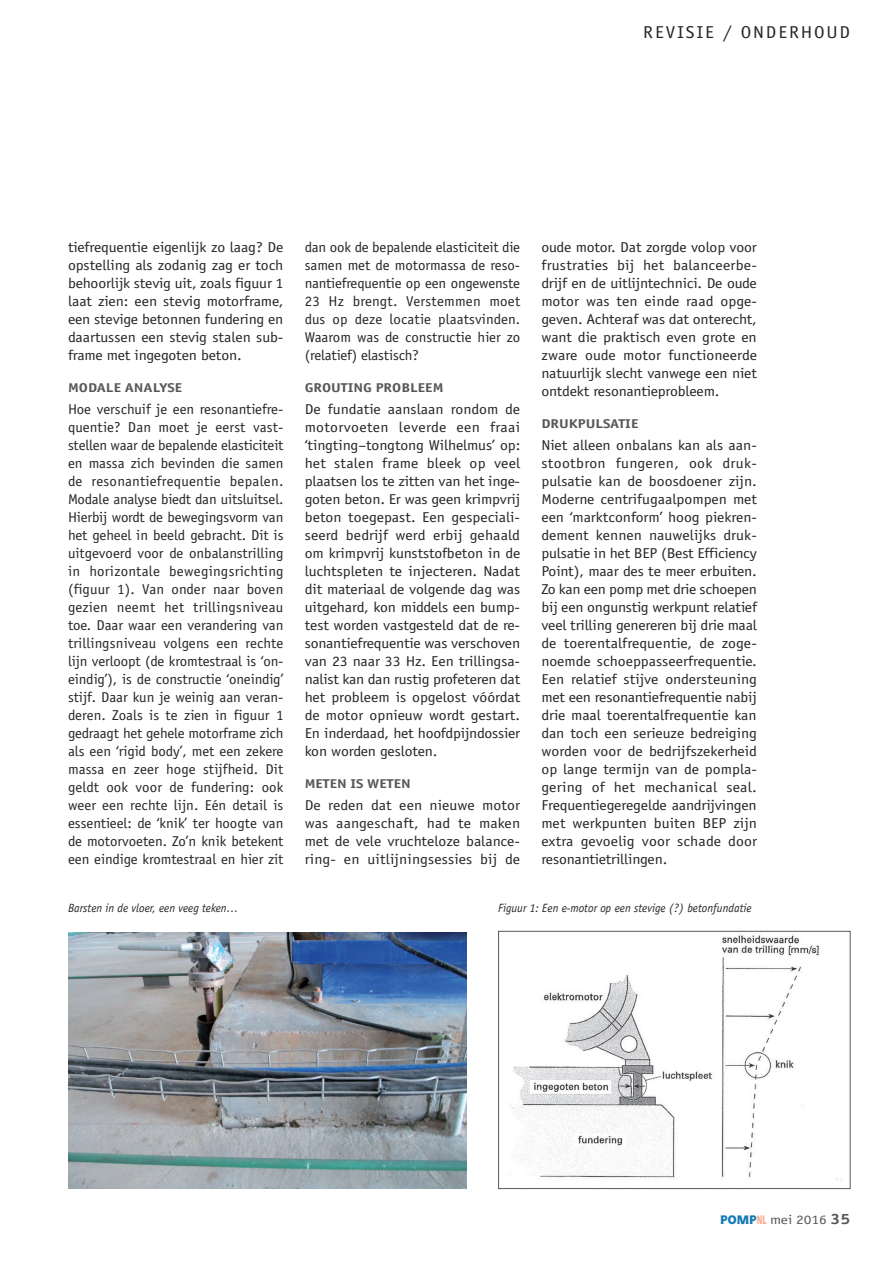
<style>
.page{position:relative;width:893px;height:1263px;background:#fff}
.page>*{position:absolute;margin:0;border:0;box-sizing:border-box;transform-origin:0 0}
.t1{font:17.25px "Officina Sans Std";letter-spacing:.1em;color:#282526;scale:1.1 1}
.t2{font:14.4px/18px "Officina Sans Std";letter-spacing:-.01em;color:#282526;text-align:justify;scale:1.1 1}
.t3{font:14.4px/18px "Officina Sans Std";letter-spacing:-.01em;color:#282526;text-align:justify;scale:1.04 1}
.t4{font:700 12.9px "Officina Sans Std";color:#57585a;scale:1.2 1}
.t5{font:12.9px "Officina Sans Std";color:#57585a;scale:1.2 1}
.t6{font:italic 12px "Officina Sans Std";color:#282526;scale:.96 1}
.s1{font-family:"Shannon";font-weight:800;font-size:12px;color:#177ab4}
.s2{font-family:"Shannon";font-weight:800;font-size:12px;color:#f8a98e}
.s3{font-weight:700;font-size:15px}
</style>
<div class="page">
<img style="left:68px;top:932px;width:399px;height:256px">
<img style="left:509px;top:934px;width:333px;height:247px">
<div style="left:498px;top:931px;width:352px;height:258px;border:1px solid #57585a"></div>
<p class="t1" style="left:643px;top:22px;width:190px">REVISIE / ONDERHOUD</p>
<p class="t2" style="left:68px;top:238px;width:197px">tiefrequentie eigenlijk zo laag? De opstelling als zodanig zag er toch behoorlijk stevig uit, zoals figuur 1 laat zien: een stevig motorframe, een stevige betonnen fundering en daartussen een stevig stalen sub&shy;frame met ingegoten beton.</p>
<p class="t4" style="left:68px;top:379px;width:97px">MODALE ANALYSE</p>
<p class="t3" style="left:68px;top:400px;width:209px">Hoe verschuif je een resonantiefre&shy;quentie? Dan moet je eerst vast&shy;stellen waar de bepalende elasticiteit en massa zich bevinden die samen de resonantiefrequentie bepalen.<br>Modale analyse biedt dan uitsluitsel.<br>Hierbij wordt de bewegingsvorm van het geheel in beeld gebracht. Dit is uitgevoerd voor de onbalanstrilling in horizontale bewegingsrichting (figuur 1). Van onder naar boven gezien neemt het trillingsniveau toe. Daar waar een verandering van trillingsniveau volgens een rechte lijn verloopt (de kromtestraal is ‘on&shy;eindig’), is de constructie ‘oneindig’ stijf. Daar kun je weinig aan veran&shy;deren. Zoals is te zien in figuur 1 gedraagt het gehele motorframe zich als een ‘rigid body’, met een zekere massa en zeer hoge stijfheid. Dit geldt ook voor de fundering: ook weer een rechte lijn. Eén detail is essentieel: de ‘knik’ ter hoogte van de motorvoeten. Zo’n knik betekent een eindige kromtestraal en hier zit</p>
<p class="t6" style="left:68px;top:901px;width:179px">Barsten in de vloer, een veeg teken…</p>
<p class="t3" style="left:305px;top:238px;width:209px">dan ook de bepalende elasticiteit die samen met de motormassa de reso&shy;nantiefrequentie op een ongewenste 23 Hz brengt. Verstemmen moet dus op deze locatie plaatsvinden.<br>Waarom was de constructie hier zo (relatief) elastisch?</p>
<p class="t4" style="left:305px;top:379px;width:117px">GROUTING PROBLEEM</p>
<p class="t2" style="left:305px;top:400px;width:197px">De fundatie aanslaan rondom de motorvoeten leverde een fraai ‘tingting–tongtong Wilhelmus’ op: het stalen frame bleek op veel plaatsen los te zitten van het inge&shy;goten beton. Er was geen krimpvrij beton toegepast. Een gespeciali&shy;seerd bedrijf werd erbij gehaald om krimpvrij kunststofbeton in de luchtspleten te injecteren. Nadat dit materiaal de volgende dag was uitgehard, kon middels een bump&shy;test worden vastgesteld dat de re&shy;sonantiefrequentie was verschoven van 23 naar 33 Hz. Een trillingsa&shy;nalist kan dan rustig profeteren dat het probleem is opgelost vóórdat de motor opnieuw wordt gestart.<br>En inderdaad, het hoofdpijndossier kon worden gesloten.</p>
<p class="t4" style="left:305px;top:775px;width:90px">METEN IS WETEN</p>
<p class="t2" style="left:305px;top:796px;width:197px">De reden dat een nieuwe motor was aangeschaft, had te maken met de vele vruchteloze balance&shy;ring- en uitlijningsessies bij de</p>
<p class="t2" style="left:541px;top:238px;width:197px">oude motor. Dat zorgde volop voor frustraties bij het balanceerbe&shy;drijf en de uitlijntechnici. De oude motor was ten einde raad opge&shy;geven. Achteraf was dat onterecht, want die praktisch even grote en zware oude motor functioneerde natuurlijk slecht vanwege een niet ontdekt resonantieprobleem.</p>
<p class="t4" style="left:541px;top:415px;width:82px">DRUKPULSATIE</p>
<p class="t2" style="left:541px;top:436px;width:197px">Niet alleen onbalans kan als aan&shy;stootbron fungeren, ook druk&shy;pulsatie kan de boosdoener zijn.<br>Moderne centrifugaalpompen met een ‘marktconform’ hoog piekren&shy;dement kennen nauwelijks druk&shy;pulsatie in het BEP (Best Efficiency Point), maar des te meer erbuiten.<br>Zo kan een pomp met drie schoepen bij een ongunstig werkpunt relatief veel trilling genereren bij drie maal de toerentalfrequentie, de zoge&shy;noemde schoeppasseerfrequentie.<br>Een relatief stijve ondersteuning met een resonantiefrequentie nabij drie maal toerentalfrequentie kan dan toch een serieuze bedreiging worden voor de bedrijfszekerheid op lange termijn van de pompla&shy;gering of het mechanical seal.<br>Frequentiegeregelde aandrijvingen met werkpunten buiten BEP zijn extra gevoelig voor schade door resonantietrillingen.</p>
<p class="t6" style="left:498px;top:901px;width:265px">Figuur 1: Een e-motor op een stevige (?) betonfundatie</p>
<p class="t5" style="left:720px;top:1212px;width:110px"><span class="s1">POMP</span><span class="s2">NL</span> mei 2016 <span class="s3">35</span></p>
</div>
